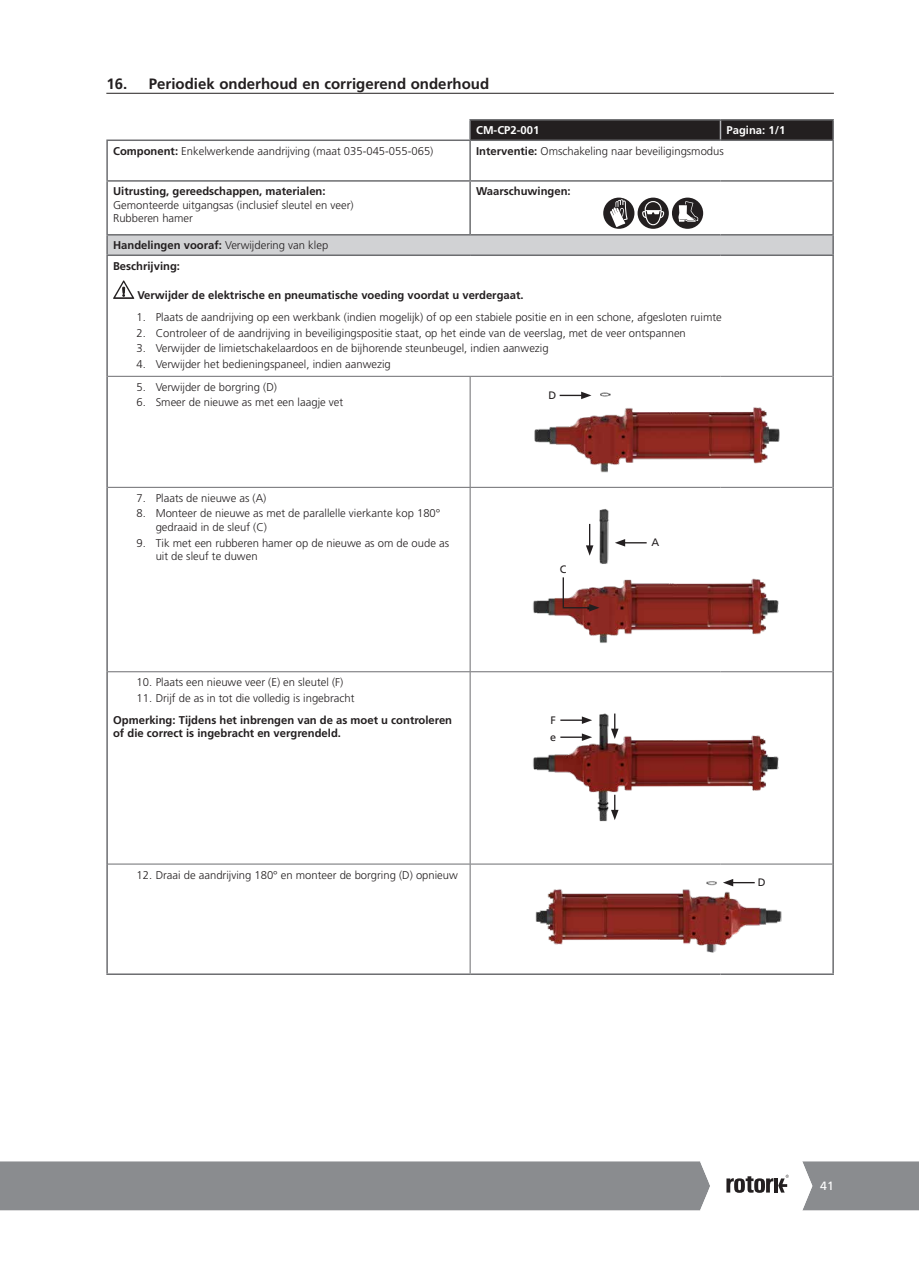
<style>
.page{position:relative;width:919px;height:1263px;background:#fff}
.page>*{position:absolute;margin:0;border:0;box-sizing:border-box;transform-origin:0 0}
.t1{font:700 15px "Frutiger LT Std";color:#231f20}
.t2{font:12px "Frutiger LT Std";color:#fff}
.t3{font:300 11.25px/13.5px "Frutiger LT Std";color:#231f20}
.t4{font:700 11.25px/20.4px "Frutiger LT Std";color:#231f20}
.t5{font:700 11.25px "Frutiger LT Std";color:#fff}
.t6{font:10.8px/17px "Frutiger LT Std";color:#231f20}
.s1{font-weight:700}
.s2{font-weight:300}
</style>
<div class="page">
<svg style="left:0;top:1161px;width:918px;height:49px;background:#959799"></svg>
<div style="left:107px;top:235px;width:726px;height:20px;background:#d1d2d4"></div>
<hr style="left:469px;top:119px;width:251px;height:2px;background:#6c6d70">
<hr style="left:720px;top:119px;width:113px;height:2px;background:#6c6d70">
<hr style="left:106px;top:139px;width:364px;height:2px;background:#6c6d70">
<hr style="left:106px;top:141px;width:2px;height:39px;background:#6c6d70">
<hr style="left:470px;top:139px;width:250px;height:2px;background:#6c6d70">
<hr style="left:469px;top:141px;width:2px;height:39px;background:#6c6d70">
<hr style="left:720px;top:139px;width:113px;height:2px;background:#6c6d70">
<hr style="left:832px;top:141px;width:1px;height:39px;background:#6c6d70">
<hr style="left:106px;top:180px;width:364px;height:2px;background:#6c6d70">
<hr style="left:106px;top:182px;width:2px;height:52px;background:#6c6d70">
<hr style="left:470px;top:180px;width:250px;height:2px;background:#6c6d70">
<hr style="left:469px;top:182px;width:2px;height:52px;background:#6c6d70">
<hr style="left:720px;top:180px;width:113px;height:2px;background:#6c6d70">
<hr style="left:832px;top:182px;width:1px;height:52px;background:#6c6d70">
<hr style="left:106px;top:234px;width:364px;height:2px;background:#6c6d70">
<svg style="left:106px;top:236px;width:2px;height:18px"></svg>
<hr style="left:470px;top:234px;width:250px;height:2px;background:#6c6d70">
<hr style="left:720px;top:234px;width:113px;height:2px;background:#6c6d70">
<svg style="left:832px;top:236px;width:1px;height:18px"></svg>
<hr style="left:106px;top:254px;width:364px;height:2px;background:#6c6d70">
<hr style="left:106px;top:256px;width:2px;height:120px;background:#6c6d70">
<hr style="left:470px;top:254px;width:250px;height:2px;background:#6c6d70">
<hr style="left:720px;top:254px;width:113px;height:2px;background:#6c6d70">
<hr style="left:832px;top:256px;width:1px;height:120px;background:#6c6d70">
<svg style="left:469px;top:120px;width:364px;height:20px;background:#282425"></svg>
<hr style="left:106px;top:376px;width:2px;height:111px;background:#6c6d70">
<hr style="left:832px;top:376px;width:1px;height:111px;background:#6c6d70">
<hr style="left:106px;top:487px;width:2px;height:185px;background:#6c6d70">
<hr style="left:832px;top:487px;width:1px;height:185px;background:#6c6d70">
<hr style="left:106px;top:672px;width:2px;height:192px;background:#6c6d70">
<hr style="left:832px;top:672px;width:1px;height:192px;background:#6c6d70">
<hr style="left:106px;top:864px;width:2px;height:109px;background:#6c6d70">
<hr style="left:832px;top:864px;width:1px;height:109px;background:#6c6d70">
<hr style="left:106px;top:973px;width:364px;height:2px;background:#6c6d70">
<hr style="left:470px;top:973px;width:250px;height:2px;background:#6c6d70">
<hr style="left:720px;top:973px;width:113px;height:2px;background:#6c6d70">
<hr style="left:108px;top:376px;width:362px;height:1px;background:#6c6d70">
<hr style="left:470px;top:376px;width:250px;height:1px;background:#6c6d70">
<hr style="left:469px;top:377px;width:1px;height:110px;background:#6c6d70">
<hr style="left:720px;top:376px;width:112px;height:1px;background:#6c6d70">
<hr style="left:108px;top:487px;width:362px;height:1px;background:#6c6d70">
<hr style="left:470px;top:487px;width:250px;height:1px;background:#6c6d70">
<hr style="left:469px;top:488px;width:1px;height:183px;background:#6c6d70">
<hr style="left:720px;top:487px;width:112px;height:1px;background:#6c6d70">
<hr style="left:108px;top:671px;width:362px;height:1px;background:#6c6d70">
<hr style="left:470px;top:671px;width:250px;height:1px;background:#6c6d70">
<hr style="left:469px;top:672px;width:1px;height:192px;background:#6c6d70">
<hr style="left:720px;top:671px;width:112px;height:1px;background:#6c6d70">
<hr style="left:108px;top:864px;width:362px;height:1px;background:#6c6d70">
<hr style="left:470px;top:864px;width:250px;height:1px;background:#6c6d70">
<hr style="left:469px;top:864px;width:1px;height:109px;background:#6c6d70">
<hr style="left:720px;top:864px;width:112px;height:1px;background:#6c6d70">
<div style="left:603px;top:198px;width:31px;height:31px;background:#231f20;border-radius:50%"></div>
<svg style="left:609px;top:199px;width:18px;height:28px"></svg>
<div style="left:637px;top:198px;width:31px;height:31px;background:#231f20;border-radius:50%"></div>
<svg style="left:642px;top:201px;width:22px;height:24px"></svg>
<div style="left:672px;top:198px;width:31px;height:31px;background:#231f20;border-radius:50%"></div>
<svg style="left:678px;top:201px;width:20px;height:21px"></svg>
<svg style="left:113px;top:280px;width:21px;height:19px"></svg>
<img style="left:534px;top:391px;width:246px;height:82px">
<svg style="left:559px;top:392px;width:32px;height:7px"></svg>
<img style="left:533px;top:509px;width:246px;height:134px">
<svg style="left:614px;top:539px;width:32px;height:7px"></svg>
<svg style="left:586px;top:524px;width:7px;height:32px"></svg>
<svg style="left:562px;top:576px;width:37px;height:35px"></svg>
<img style="left:533px;top:713px;width:246px;height:109px">
<hr style="left:560px;top:719px;width:24px;height:2px;background:#231f20">
<svg style="left:582px;top:716px;width:10px;height:8px"></svg>
<svg style="left:611px;top:713px;width:7px;height:26px"></svg>
<svg style="left:611px;top:795px;width:7px;height:25px"></svg>
<hr style="left:560px;top:736px;width:24px;height:2px;background:#231f20">
<svg style="left:582px;top:733px;width:10px;height:8px"></svg>
<img style="left:535px;top:881px;width:247px;height:72px">
<svg style="left:722px;top:879px;width:32px;height:7px"></svg>
<hr style="left:106px;top:93px;width:727px;height:1px;background:#231f20">
<h1 class="t1" style="left:106px;top:75px;width:384px">16. Periodiek onderhoud en corrigerend onderhoud</h1>
<p class="t5" style="left:476px;top:124px;width:65px">CM-CP2-001</p>
<p class="t5" style="left:726px;top:124px;width:60px">Pagina: 1/1</p>
<p class="t3" style="left:113px;top:144px;width:322px"><span class="s1">Component:</span> Enkelwerkende aandrijving (maat 035-045-055-065)</p>
<p class="t3" style="left:476px;top:144px;width:249px"><span class="s1">Interventie:</span> Omschakeling naar beveiligingsmodus</p>
<p class="t4" style="left:113px;top:181px;width:214px">Uitrusting, gereedschappen, materialen:</p>
<p class="t3" style="left:113px;top:198px;width:242px">Gemonteerde uitgangsas (inclusief sleutel en veer)<br>Rubberen hamer</p>
<p class="t4" style="left:476px;top:181px;width:96px">Waarschuwingen:</p>
<p class="t4" style="left:113px;top:235px;width:217px">Handelingen vooraf: <span class="s2">Verwijdering van klep<br></span>Beschrijving:</p>
<p class="t4" style="left:137px;top:285px;width:387px">Verwijder de elektrische en pneumatische voeding voordat u verdergaat.</p>
<p class="t3" style="left:136px;top:310px;width:586px">1. Plaats de aandrijving op een werkbank (indien mogelijk) of op een stabiele positie en in een schone, afgesloten ruimte</p>
<p class="t3" style="left:136px;top:326px;width:551px">2. Controleer of de aandrijving in beveiligingspositie staat, op het einde van de veerslag, met de veer ontspannen</p>
<p class="t3" style="left:136px;top:342px;width:413px">3. Verwijder de limietschakelaardoos en de bijhorende steunbeugel, indien aanwezig</p>
<p class="t3" style="left:136px;top:357px;width:256px">4. Verwijder het bedieningspaneel, indien aanwezig</p>
<p class="t3" style="left:136px;top:380px;width:142px">5. Verwijder de borgring (D)</p>
<p class="t3" style="left:136px;top:396px;width:208px">6. Smeer de nieuwe as met een laagje vet</p>
<p class="t6" style="left:548px;top:387px;width:9px">D</p>
<p class="t3" style="left:136px;top:491px;width:131px">7. Plaats de nieuwe as (A)</p>
<p class="t3" style="left:156px;top:507px;width:286px;text-indent:-19px">8. Monteer de nieuwe as met de parallelle vierkante kop 180° gedraaid in de sleuf (C)</p>
<p class="t3" style="left:156px;top:536px;width:295px;text-indent:-19px">9. Tik met een rubberen hamer op de nieuwe as om de oude as uit de sleuf te duwen</p>
<p class="t6" style="left:651px;top:534px;width:9px">A</p>
<p class="t6" style="left:559px;top:561px;width:8px">C</p>
<p class="t3" style="left:136px;top:676px;width:208px">10. Plaats een nieuwe veer (E) en sleutel (F)</p>
<p class="t3" style="left:136px;top:691px;width:219px">11. Drijf de as in tot die volledig is ingebracht</p>
<p class="t4" style="left:113px;top:713px;width:340px;line-height:13.5px">Opmerking: Tijdens het inbrengen van de as moet u controleren of die correct is ingebracht en vergrendeld.</p>
<p class="t6" style="left:550px;top:711px;width:8px">F e</p>
<p class="t3" style="left:136px;top:868px;width:323px">12. Draai de aandrijving 180° en monteer de borgring (D) opnieuw</p>
<p class="t6" style="left:757px;top:874px;width:9px">D</p>
<p class="t2" style="left:820px;top:1179px;width:15px">41</p>
</div>
